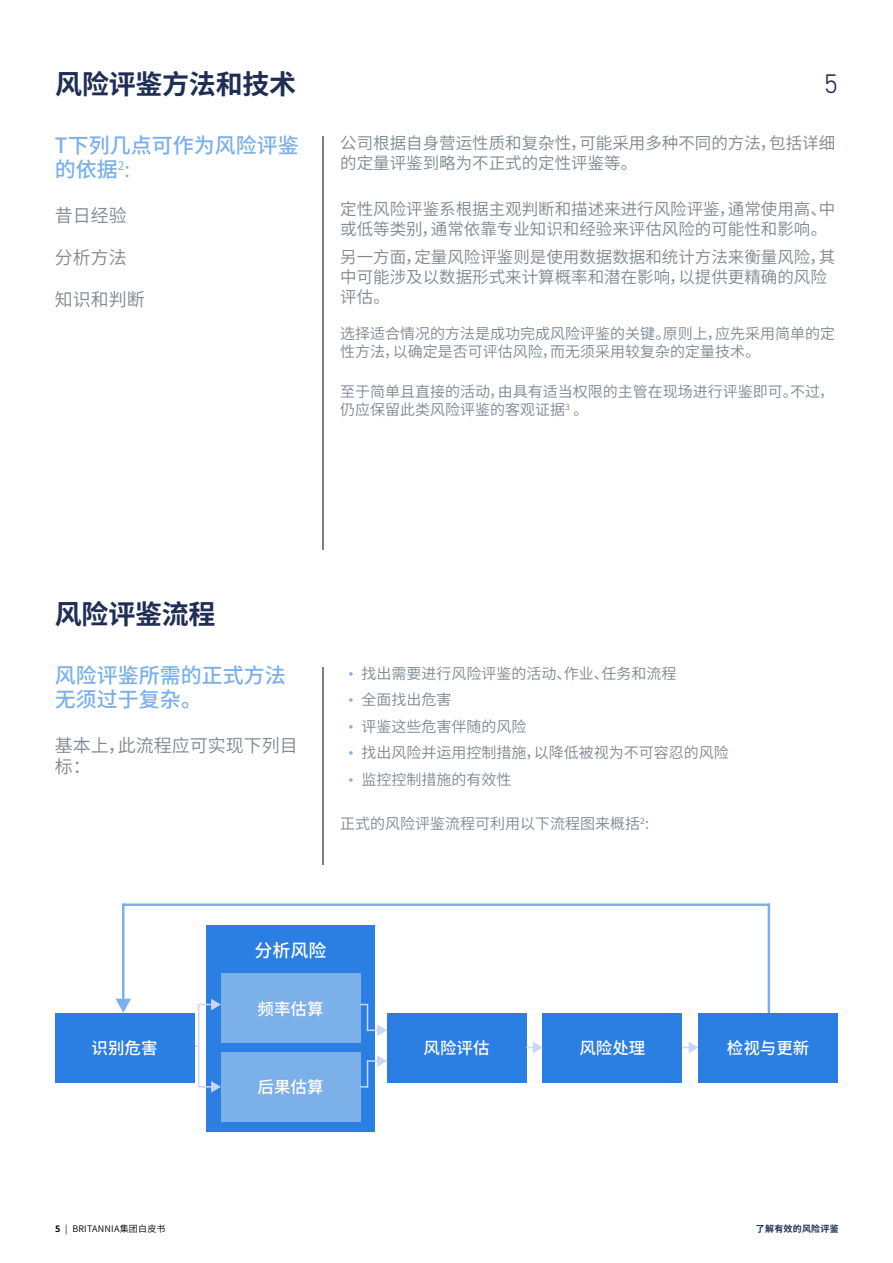
<style>
.page{position:relative;width:893px;height:1263px;background:#fff}
.page>*{position:absolute;margin:0;border:0;box-sizing:border-box;transform-origin:0 0}
.t1{font:700 27px "Source Han Sans CN";letter-spacing:-.01em;color:#202e55}
.t2{font:300 27px "DIN2014";color:#202e55}
.t3{font:500 21px/24px "Source Han Sans CN";color:#7bb0e9}
.t4{font:18px/21px "Source Han Sans CN";color:#7e8890}
.t5{font:500 18px "Source Han Sans CN";color:#fff}
.t6{font:16.5px/19.8px "Source Han Sans CN";color:#7e8890}
.t7{font:500 16.5px "Source Han Sans CN";color:#fff}
.t8{font:15px/18px "Source Han Sans CN";color:#7e8890}
.t9{font:9px "Source Han Sans CN";letter-spacing:.025em;color:#000}
.t10{font:700 9px "Source Han Sans CN";letter-spacing:.025em;color:#202e55}
.s1{font-weight:400}
.s2{font-family:"DIN2014";font-weight:700;color:#7bb0e9}
.s3{font-weight:700}
</style>
<div class="page">
<hr style="left:323px;top:136px;width:1px;height:1055px;background:#000">
<div style="left:291px;top:865px;width:58px;height:337px;background:#fff"></div>
<hr style="left:768px;top:903px;width:2px;height:117px;background:#7bb0e9">
<hr style="left:123px;top:903px;width:647px;height:3px;background:#7bb0e9">
<div style="left:55px;top:1013px;width:139px;height:69px;background:#2b7ee2"></div>
<div style="left:387px;top:1013px;width:139px;height:69px;background:#2b7ee2"></div>
<div style="left:543px;top:1013px;width:139px;height:69px;background:#2b7ee2"></div>
<div style="left:698px;top:1013px;width:140px;height:69px;background:#2b7ee2"></div>
<div style="left:206px;top:926px;width:169px;height:206px;background:#2b7ee2"></div>
<div style="left:221px;top:973px;width:139px;height:70px;background:#7bb0e9"></div>
<div style="left:221px;top:1052px;width:139px;height:69px;background:#7bb0e9"></div>
<hr style="left:122px;top:903px;width:3px;height:101px;background:#7bb0e9">
<svg style="left:115px;top:998px;width:16px;height:15px"></svg>
<svg style="left:198px;top:999px;width:23px;height:12px"></svg>
<hr style="left:198px;top:1004px;width:1px;height:83px;background:#c8d5f6">
<svg style="left:198px;top:1080px;width:23px;height:13px"></svg>
<svg style="left:360px;top:1004px;width:27px;height:32px"></svg>
<svg style="left:360px;top:1054px;width:28px;height:33px"></svg>
<svg style="left:526px;top:1041px;width:17px;height:13px"></svg>
<svg style="left:682px;top:1042px;width:17px;height:11px"></svg>
<h1 class="t1" style="left:55px;top:69px;width:242px">风险评鉴方法和技术</h1>
<h1 class="t2" style="left:824px;top:68px;width:15px">5</h1>
<h2 class="t3" style="left:55px;top:134px;width:245px">T下列几点可作为风险评鉴的依据<sup>2</sup><span class="s1">:</span></h2>
<p class="t4" style="left:55px;top:205px;width:73px">昔日经验</p>
<p class="t4" style="left:55px;top:247px;width:73px">分析方法</p>
<p class="t4" style="left:55px;top:289px;width:91px">知识和判断</p>
<p class="t6" style="left:340px;top:134px;width:497px">公司根据自身营运性质和复杂性，可能采用多种不同的方法，包括详细的定量评鉴到略为不正式的定性评鉴等。</p>
<p class="t6" style="left:340px;top:200px;width:497px">定性风险评鉴系根据主观判断和描述来进行风险评鉴，通常使用高、中或低等类别，通常依靠专业知识和经验来评估风险的可能性和影响。</p>
<p class="t6" style="left:340px;top:248px;width:497px">另一方面，定量风险评鉴则是使用数据数据和统计方法来衡量风险，其中可能涉及以数据形式来计算概率和潜在影响，以提供更精确的风险评估。</p>
<p class="t8" style="left:340px;top:325px;width:497px">选择适合情况的方法是成功完成风险评鉴的关键。原则上，应先采用简单的定性方法，以确定是否可评估风险，而无须采用较复杂的定量技术。</p>
<p class="t8" style="left:340px;top:383px;width:496px">至于简单且直接的活动，由具有适当权限的主管在现场进行评鉴即可。不过，仍应保留此类风险评鉴的客观证据<sup>3</sup> 。</p>
<h1 class="t1" style="left:55px;top:598px;width:162px">风险评鉴流程</h1>
<h2 class="t3" style="left:55px;top:664px;width:233px">风险评鉴所需的正式方法无须过于复杂。</h2>
<p class="t4" style="left:55px;top:736px;width:245px">基本上，此流程应可实现下列目标：</p>
<p class="t8" style="left:349px;top:664px;width:329px"><span class="s2">•</span> 找出需要进行风险评鉴的活动、作业、任务和流程</p>
<p class="t8" style="left:349px;top:691px;width:104px"><span class="s2">•</span> 全面找出危害</p>
<p class="t8" style="left:349px;top:717px;width:179px"><span class="s2">•</span> 评鉴这些危害伴随的风险</p>
<p class="t8" style="left:349px;top:744px;width:382px"><span class="s2">•</span> 找出风险并运用控制措施，以降低被视为不可容忍的风险</p>
<p class="t8" style="left:349px;top:770px;width:164px"><span class="s2">•</span> 监控控制措施的有效性</p>
<p class="t8" style="left:340px;top:815px;width:310px">正式的风险评鉴流程可利用以下流程图来概括<sup>2</sup>:</p>
<p class="t5" style="left:255px;top:940px;width:73px">分析风险</p>
<p class="t7" style="left:258px;top:999px;width:67px">频率估算</p>
<p class="t7" style="left:92px;top:1039px;width:68px">识别危害</p>
<p class="t7" style="left:424px;top:1039px;width:67px">风险评估</p>
<p class="t7" style="left:579px;top:1039px;width:67px">风险处理</p>
<p class="t7" style="left:727px;top:1039px;width:84px">检视与更新</p>
<p class="t7" style="left:258px;top:1078px;width:67px">后果估算</p>
<p class="t9" style="left:55px;top:1223px;width:112px"><span class="s3">5</span> | BRITANNIA集团白皮书</p>
<p class="t10" style="left:756px;top:1223px;width:84px">了解有效的风险评鉴</p>
</div>
